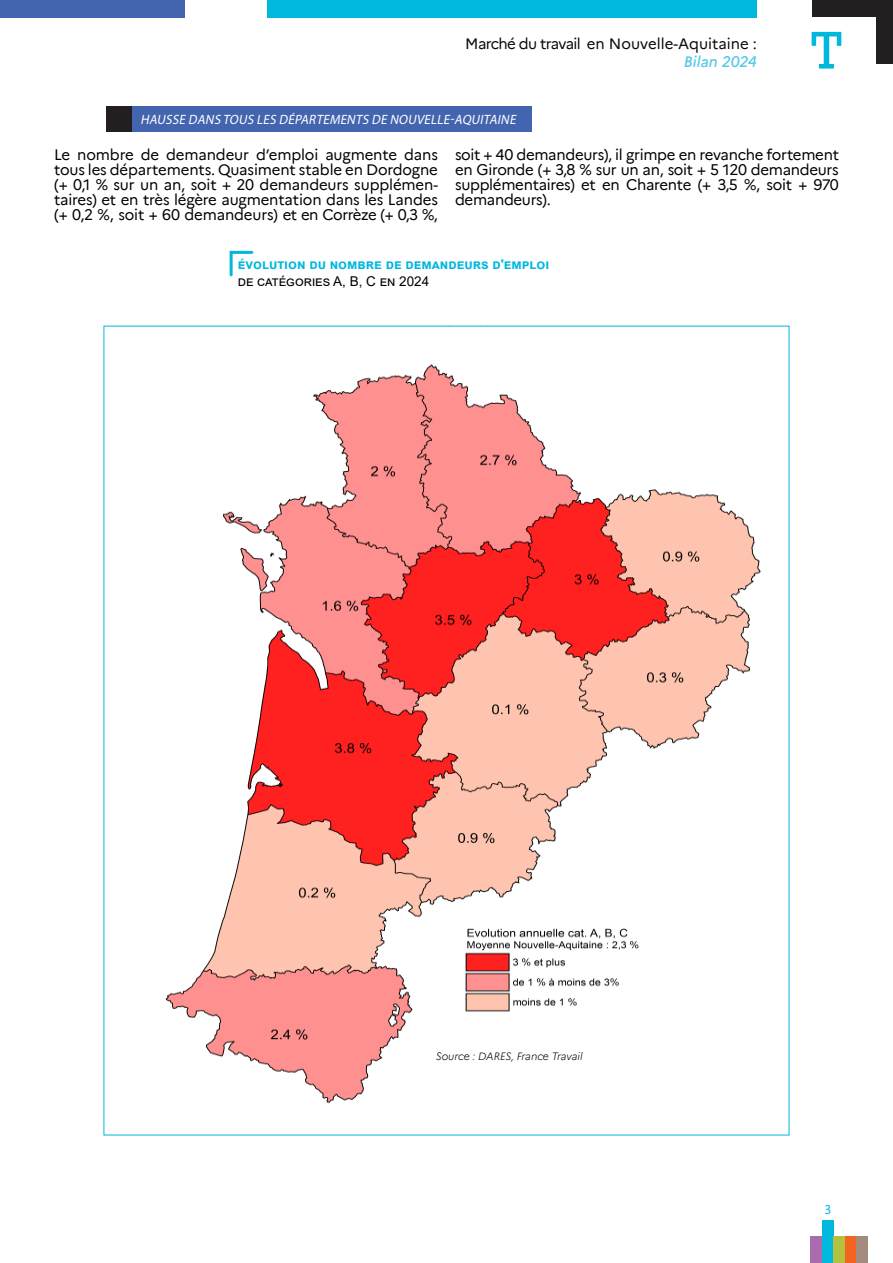
<style>
.page{position:relative;width:893px;height:1263px;background:#fff}
.page>*{position:absolute;margin:0;border:0;box-sizing:border-box;transform-origin:0 0}
.t1{font:15px/15px "Marianne";letter-spacing:-.02em;color:#000;text-align:justify}
.t2{font:15px "Marianne";letter-spacing:-.005em;color:#0c0806}
.t3{font:italic 500 15px "Marianne";color:#59c9e7}
.t4{font:italic 13.5px "Myriad Pro";color:#fff;scale:.96 1}
.t5{font:700 13.5px "Arial";color:#00b8de}
.t6{font:13.5px "Arial";color:#000}
.t7{font:13.5px "Myriad Pro";color:#00b8de}
.t8{font:italic 300 10.5px "Marianne";letter-spacing:-.01em;color:#000}
</style>
<div class="page">
<div style="left:268px;top:0;width:489px;height:17px;background:#00b8de"></div>
<div style="left:0;top:0;width:185px;height:17px;background:#4364af"></div>
<div style="left:812px;top:0;width:81px;height:64px;background:#231f20"></div>
<div style="left:765px;top:17px;width:111px;height:64px;background:#fff"></div>
<div style="left:845px;top:1237px;width:11px;height:26px;background:#f36421"></div>
<div style="left:822px;top:1220px;width:11px;height:43px;background:#00b8de"></div>
<div style="left:810px;top:1237px;width:12px;height:26px;background:#a96bac"></div>
<div style="left:856px;top:1237px;width:12px;height:26px;background:#a38b7e"></div>
<div style="left:833px;top:1237px;width:12px;height:26px;background:#b2c13e"></div>
<div style="left:106px;top:106px;width:26px;height:26px;background:#231f20"></div>
<div style="left:132px;top:106px;width:399px;height:26px;background:#4364af"></div>
<svg style="left:229px;top:250px;width:25px;height:27px"></svg>
<img style="left:165px;top:364px;width:596px;height:740px">
<div style="left:436px;top:1052px;width:339px;height:26px;background:#fff"></div>
<p class="t2" style="left:465px;top:32px;width:293px">Marché du travail en Nouvelle-Aquitaine :</p>
<p class="t3" style="left:684px;top:50px;width:75px">Bilan 2024</p>
<p class="t4" style="left:140px;top:111px;width:395px">HAUSSE DANS TOUS LES DÉPARTEMENTS DE NOUVELLE-AQUITAINE</p>
<p class="t1" style="left:54px;top:146px;width:385px">Le nombre de demandeur d’emploi augmente dans tous les départements. Quasiment stable en Dordogne (+ 0,1 % sur un an, soit + 20 demandeurs supplémen&shy;taires) et en très légère augmentation dans les Landes (+ 0,2 %, soit + 60 demandeurs) et en Corrèze (+ 0,3 %,</p>
<p class="t1" style="left:455px;top:146px;width:385px">soit + 40 demandeurs), il grimpe en revanche fortement en Gironde (+ 3,8 % sur un an, soit + 5 120 demandeurs supplémentaires) et en Charente (+ 3,5 %, soit + 970 demandeurs).</p>
<p class="t5" style="left:238px;top:255px;width:313px">évolution du nombre de demandeurs d'emploi</p>
<p class="t6" style="left:238px;top:272px;width:193px">de catégories A, B, C en 2024</p>
<p class="t8" style="left:436px;top:1048px;width:148px">Source : DARES, France Travail</p>
<p class="t7" style="left:824px;top:1201px;width:8px">3</p>
</div>
